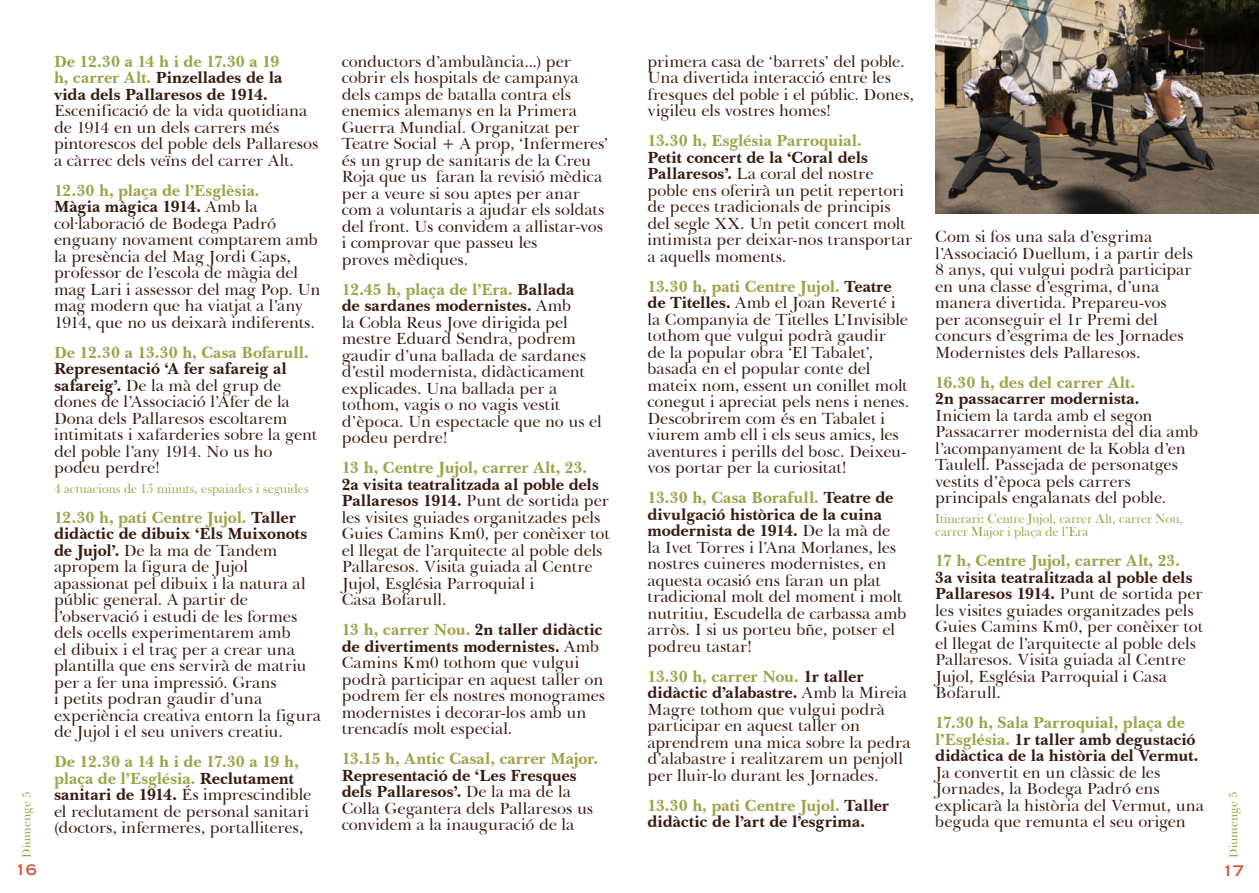
<style>
.page{position:relative;width:1259px;height:893px;background:#fff}
.page>*{position:absolute;margin:0;border:0;box-sizing:border-box;transform-origin:0 0}
.t1{font:16.5px/16.5px "Baskerville BT";letter-spacing:-.005em;color:#381b11}
.t2{font:700 16.5px/16.5px "Baskerville BT";letter-spacing:-.005em;color:#381b11}
.t3{font:700 16.5px "Baskerville BT";letter-spacing:-.005em;color:#9ea248}
.t4{font:13.5px/13.5px "Bask Old Face";letter-spacing:.01em;color:#9ea248}
.t5{font:13.5px "OPTI Copperplate";color:#d65c41}
.t6{font:12px "Baskerville BT";color:#9ea248}
.s1{color:#9ea248}
.s2{font-weight:700;color:#9ea248}
.s3{font-weight:700}
</style>
<div class="page">
<img style="left:935px;top:0;width:324px;height:214px">
<p class="t6" style="left:19px;top:858px;width:68px;rotate:-90deg">Diumenge 5</p>
<p class="t5" style="left:14px;top:858px;width:25px">16</p>
<p class="t2" style="left:54px;top:53px;width:230px"><span class="s1">De 12.30 a 14 h i de 17.30 a 19 h, carrer Alt.</span> Pinzellades de la vida dels Pallaresos de 1914.</p>
<p class="t1" style="left:54px;top:102px;width:266px">Escenificació de la vida quotidiana de 1914 en un dels carrers més pintorescos del poble dels Pallaresos a càrrec dels veïns del carrer Alt.</p>
<p class="t1" style="left:54px;top:182px;width:268px"><span class="s2">12.30 h, plaça de l’Esglèsia.<br></span><span class="s3">Màgia màgica 1914.</span> Amb la col·laboració de Bodega Padró enguany novament comptarem amb la presència del Mag Jordi Caps, professor de l’escola de màgia del mag Lari i assessor del mag Pop. Un mag modern que ha viatjat a l’any<br>1914, que no us deixarà indiferents.</p>
<p class="t3" style="left:54px;top:342px;width:256px">De 12.30 a 13.30 h, Casa Bofarull.</p>
<p class="t1" style="left:54px;top:360px;width:265px"><span class="s3">Representació ‘A fer safareig al safareig’.</span> De la mà del grup de dones de l’Associació l’Afer de la<br>Dona dels Pallaresos escoltarem intimitats i xafarderies sobre la gent del poble l’any 1914. No us ho podeu perdre!</p>
<p class="t4" style="left:54px;top:482px;width:256px">4 actuacions de 15 minuts, espaiades i seguides</p>
<p class="t1" style="left:54px;top:509px;width:269px"><span class="s2">12.30 h, pati Centre Jujol.</span> <span class="s3">Taller didàctic de dibuix ‘Els Muixonots de Jujol’.</span> De la ma de Tandem apropem la figura de Jujol apassionat pel dibuix i la natura al públic general. A partir de l’observació i estudi de les formes dels ocells experimentarem amb<br>el dibuix i el traç per a crear una plantilla que ens servirà de matriu per a fer una impressió. Grans<br>i petits podran gaudir d’una experiència creativa entorn la figura de Jujol i el seu univers creatiu.</p>
<p class="t1" style="left:54px;top:753px;width:259px"><span class="s2">De 12.30 a 14 h i de 17.30 a 19 h, plaça de l’Església.</span> <span class="s3">Reclutament sanitari de 1914.</span> És imprescindible el reclutament de personal sanitari (doctors, infermeres, portalliteres,</p>
<p class="t1" style="left:342px;top:53px;width:268px">conductors d’ambulància...) per cobrir els hospitals de campanya dels camps de batalla contra els enemics alemanys en la Primera<br>Guerra Mundial. Organitzat per<br>Teatre Social + A prop, ‘Infermeres’ és un grup de sanitaris de la Creu<br>Roja que us faran la revisió mèdica per a veure si sou aptes per anar com a voluntaris a ajudar els soldats del front. Us convidem a allistar-vos i comprovar que passeu les<br>proves mèdiques.</p>
<p class="t1" style="left:342px;top:281px;width:261px"><span class="s2">12.45 h, plaça de l’Era.</span> <span class="s3">Ballada<br>de sardanes modernistes.</span> Amb<br>la Cobla Reus Jove dirigida pel mestre Eduard Sendra, podrem gaudir d’una ballada de sardanes d’estil modernista, didàcticament explicades. Una ballada per a tothom, vagis o no vagis vestit d’època. Un espectacle que no us el podeu perdre!</p>
<p class="t3" style="left:342px;top:457px;width:247px">13 h, Centre Jujol, carrer Alt, 23.</p>
<p class="t1" style="left:342px;top:476px;width:269px"><span class="s3">2a visita teatralitzada al poble dels Pallaresos 1914.</span> Punt de sortida per les visites guiades organitzades pels Guies Camins Km0, per conèixer tot el llegat de l’arquitecte al poble dels Pallaresos. Visita guiada al Centre Jujol, Església Parroquial i<br>Casa Bofarull.</p>
<p class="t1" style="left:342px;top:621px;width:265px"><span class="s2">13 h, carrer Nou.</span> <span class="s3">2n taller didàctic de divertiments modernistes.</span> Amb<br>Camins Km0 tothom que vulgui podrà participar en aquest taller on podrem fer els nostres monogrames modernistes i decorar-los amb un trencadís molt especial.</p>
<p class="t3" style="left:342px;top:748px;width:258px">13.15 h, Antic Casal, carrer Major.</p>
<p class="t1" style="left:342px;top:767px;width:253px"><span class="s3">Representació de ‘Les Fresques dels Pallaresos’.</span> De la ma de la<br>Colla Gegantera dels Pallaresos us convidem a la inauguració de la</p>
<p class="t1" style="left:647px;top:53px;width:268px">primera casa de ‘barrets’ del poble.<br>Una divertida interacció entre les fresques del poble i el públic. Dones, vigileu els vostres homes!</p>
<p class="t3" style="left:647px;top:130px;width:216px">13.30 h, Església Parroquial.</p>
<p class="t1" style="left:647px;top:149px;width:266px"><span class="s3">Petit concert de la ‘Coral dels<br>Pallaresos’.</span> La coral del nostre poble ens oferirà un petit repertori de peces tradicionals de principis del segle XX. Un petit concert molt intimista per deixar-nos transportar a aquells moments.</p>
<p class="t1" style="left:647px;top:278px;width:263px"><span class="s2">13.30 h, pati Centre Jujol.</span> <span class="s3">Teatre de Titelles.</span> Amb el Joan Reverté i la Companyia de Titelles L’Invisible tothom que vulgui podrà gaudir<br>de la popular obra ‘El Tabalet’, basada en el popular conte del mateix nom, essent un conillet molt conegut i apreciat pels nens i nenes.<br>Descobrirem com és en Tabalet i viurem amb ell i els seus amics, les aventures i perills del bosc. Deixeu&shy;vos portar per la curiositat!</p>
<p class="t1" style="left:647px;top:489px;width:261px"><span class="s2">13.30 h, Casa Borafull.</span> <span class="s3">Teatre de divulgació històrica de la cuina modernista de 1914.</span> De la mà de la Ivet Torres i l’Ana Morlanes, les nostres cuineres modernistes, en aquesta ocasió ens faran un plat tradicional molt del moment i molt nutritiu, Escudella de carbassa amb arròs. I si us porteu bñe, potser el podreu tastar!</p>
<p class="t1" style="left:647px;top:668px;width:264px"><span class="s2">13.30 h, carrer Nou.</span> <span class="s3">1r taller didàctic d’alabastre.</span> Amb la Mireia Magre tothom que vulgui podrà participar en aquest taller on aprendrem una mica sobre la pedra d’alabastre i realitzarem un penjoll per lluir-lo durant les Jornades.</p>
<p class="t2" style="left:647px;top:797px;width:243px"><span class="s1">13.30 h, pati Centre Jujol.</span> Taller didàctic de l’art de l’esgrima.</p>
<p class="t1" style="left:935px;top:228px;width:259px">Com si fos una sala d’esgrima l’Associació Duellum, i a partir dels<br>8 anys, qui vulgui podrà participar en una classe d’esgrima, d’una manera divertida. Prepareu-vos per aconseguir el 1r Premi del concurs d’esgrima de les Jornades<br>Modernistes dels Pallaresos.</p>
<p class="t3" style="left:935px;top:372px;width:201px">16.30 h, des del carrer Alt.</p>
<p class="t2" style="left:935px;top:390px;width:206px">2n passacarrer modernista.</p>
<p class="t1" style="left:935px;top:407px;width:264px">Iniciem la tarda amb el segon<br>Passacarrer modernista del dia amb l’acompanyament de la Kobla d’en<br>Taulell. Passejada de personatges vestits d’època pels carrers principals engalanats del poble.</p>
<p class="t4" style="left:935px;top:512px;width:249px">Itinerari: Centre Jujol, carrer Alt, carrer Nou, carrer Major i plaça de l’Era</p>
<p class="t3" style="left:935px;top:550px;width:246px">17 h, Centre Jujol, carrer Alt, 23.</p>
<p class="t1" style="left:935px;top:569px;width:269px"><span class="s3">3a visita teatralitzada al poble dels Pallaresos 1914.</span> Punt de sortida per les visites guiades organitzades pels Guies Camins Km0, per conèixer tot el llegat de l’arquitecte al poble dels Pallaresos. Visita guiada al Centre Jujol, Església Parroquial i Casa Bofarull.</p>
<p class="t2" style="left:935px;top:714px;width:264px"><span class="s1">17.30 h, Sala Parroquial, plaça de l’Església.</span> 1r taller amb degustació didàctica de la història del Vermut.</p>
<p class="t1" style="left:935px;top:764px;width:270px">Ja convertit en un clàssic de les<br>Jornades, la Bodega Padró ens explicarà la història del Vermut, una beguda que remunta el seu origen</p>
<p class="t6" style="left:1226px;top:858px;width:68px;rotate:-90deg">Diumenge 5</p>
<p class="t5" style="left:1221px;top:860px;width:25px">17</p>
</div>
